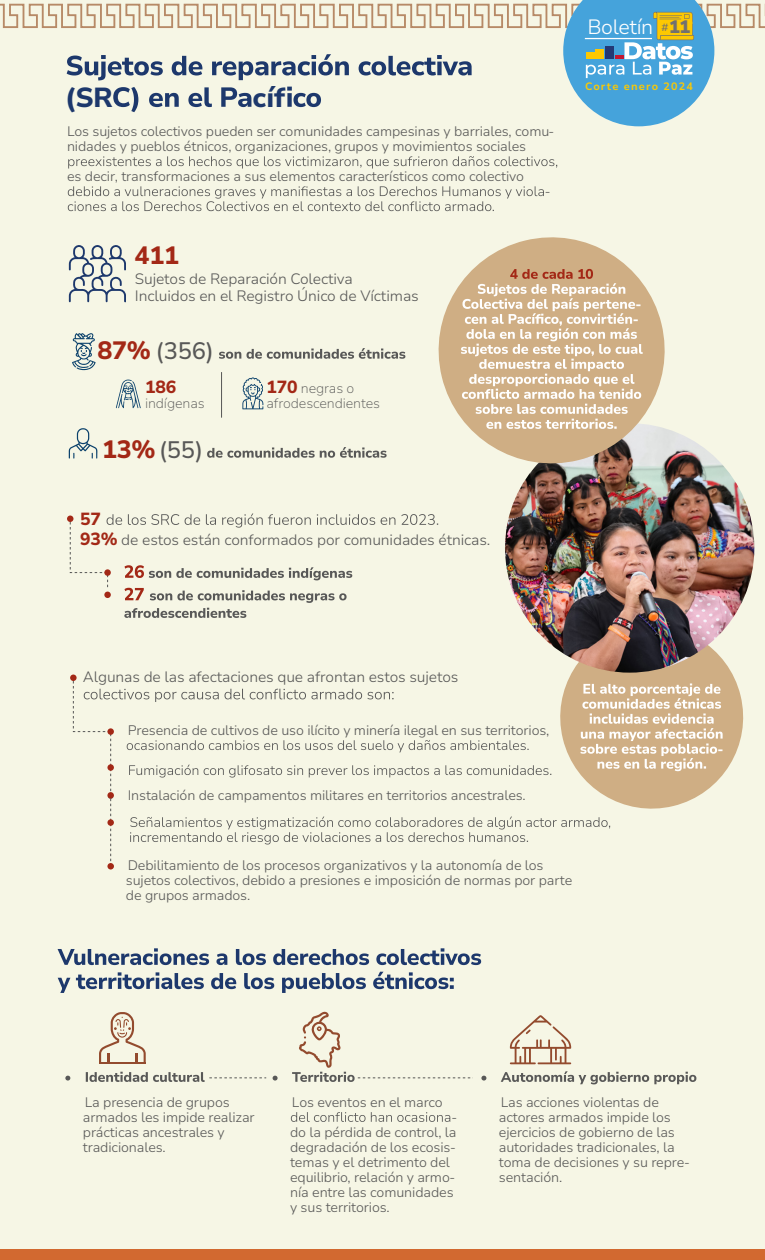
<style>
.page{position:relative;width:765px;height:1260px;background:#fff}
.page>*{position:absolute;margin:0;border:0;box-sizing:border-box;transform-origin:0 0}
.t1{font:800 27.5px "Nunito Sans 10 pt";color:#1d386c}
.t2{font:800 25px "Nunito Sans 10 pt";color:#a32816}
.t3{font:500 23.75px "Nunito Sans 10 pt";color:#585857}
.t4{font:300 20.62px "Nunito Sans 10 pt";letter-spacing:-.02em;color:#fff}
.t5{font:900 18px "Nunito Sans 10 pt";color:#717070}
.t6{font:800 17.5px "Nunito Sans 10 pt";color:#a32816}
.t7{font:300 15px/17.5px "Nunito Sans 10 pt";letter-spacing:-.01em;color:#585857}
.t8{font:300 13.75px/15px "Nunito Sans 10 pt";letter-spacing:-.01em;color:#585857}
.t9{font:200 13.75px/15px "Nunito Sans 10 pt";letter-spacing:-.01em;color:#585857}
.t10{font:800 13.75px/15px "Nunito Sans 10 pt";color:#fff}
.t11{font:700 10.75px "Nunito Sans 10 pt";letter-spacing:.11em;color:#fdc901}
.s1{font-weight:800;font-size:25px;color:#a32816}
.s2{font-weight:800;font-size:17.5px;color:#a32816}
.s3{font-weight:500;font-size:10.38px}
</style>
<div class="page">
<div style="left:0;top:0;width:765px;height:1256px;background:#f6f6e5"></div>
<svg style="left:58px;top:948px;width:423px;height:17px"></svg>
<svg style="left:58px;top:972px;width:396px;height:21px"></svg>
<svg style="left:68px;top:156px;width:489px;height:13px"></svg>
<svg style="left:68px;top:186px;width:476px;height:25px"></svg>
<svg style="left:0;top:0;width:765px;height:126px"></svg>
<div style="left:0;top:1250px;width:765px;height:10px;background:#d26930"></div>
<svg style="left:67px;top:514px;width:371px;height:104px"></svg>
<div style="left:104px;top:569px;width:7px;height:7px;background:#a32816;border-radius:50%"></div>
<div style="left:104px;top:592px;width:7px;height:6px;background:#a32816;border-radius:50%"></div>
<div style="left:70px;top:675px;width:7px;height:6px;background:#a32816;border-radius:50%"></div>
<svg style="left:65px;top:1072px;width:201px;height:10px"></svg>
<svg style="left:291px;top:1112px;width:159px;height:10px"></svg>
<svg style="left:107px;top:863px;width:7px;height:7px"></svg>
<svg style="left:559px;top:617px;width:185px;height:157px;fill:#cfae84"></svg>
<svg style="left:73px;top:680px;width:650px;height:187px"></svg>
<svg style="left:219px;top:348px;width:186px;height:11px"></svg>
<svg style="left:481px;top:1071px;width:215px;height:13px"></svg>
<svg style="left:207px;top:447px;width:180px;height:11px"></svg>
<svg style="left:72px;top:333px;width:24px;height:37px"></svg>
<svg style="left:242px;top:377px;width:21px;height:32px"></svg>
<svg style="left:116px;top:380px;width:25px;height:28px"></svg>
<svg style="left:69px;top:245px;width:57px;height:57px"></svg>
<svg style="left:69px;top:428px;width:28px;height:31px"></svg>
<svg style="left:273px;top:1012px;width:200px;height:70px"></svg>
<svg style="left:99px;top:1012px;width:47px;height:50px"></svg>
<hr style="left:99px;top:1062px;width:47px;height:1px;background:#934b2e">
<hr style="left:221px;top:372px;width:1px;height:46px;background:#575756">
<img style="left:505px;top:423px;width:249px;height:250px;border-radius:125px">
<svg style="left:438px;top:237px;width:238px;height:238px"></svg>
<svg style="left:461px;top:269px;width:182px;height:160px;background:#d9bf9f"></svg>
<svg style="left:510px;top:1015px;width:61px;height:49px"></svg>
<h1 class="t1" style="left:65px;top:78px;width:49px">(SR</h1>
<h1 class="t1" style="left:253px;top:78px;width:34px">cíf</h1>
<p class="t8" style="left:67px;top:123px;width:489px">Los sujetos colectivos pueden ser comunidades campesinas y barriales, comu&shy;nidades y pueblos étnicos, organizaciones, grupos y movimientos sociales</p>
<p class="t8" style="left:67px;top:168px;width:459px">es decir, transformaciones a sus elementos característicos como colectivo</p>
<p class="t8" style="left:545px;top:183px;width:7px">-</p>
<h2 class="t2" style="left:135px;top:237px;width:46px">411</h2>
<p class="t7" style="left:135px;top:269px;width:285px">Sujetos de Reparación Colectiva<br>Incluidos en el Registro Único de Víctimas</p>
<h3 class="t3" style="left:97px;top:334px;width:118px"><span class="s1">87%</span> (356)</h3>
<p class="t6" style="left:145px;top:375px;width:33px">186</p>
<p class="t9" style="left:145px;top:396px;width:61px">indígenas</p>
<h3 class="t3" style="left:102px;top:433px;width:102px"><span class="s1">13%</span> (55)</h3>
<p class="t9" style="left:267px;top:381px;width:115px"><span class="s2">170</span> negras o afrodescendientes</p>
<p class="t6" style="left:80px;top:506px;width:22px">57</p>
<p class="t7" style="left:80px;top:530px;width:412px"><span class="s2">93%</span> de estos están conformados por comunidades étnicas.</p>
<h3 class="t4" style="left:587px;top:12px;width:68px">Boletín</h3>
<h3 class="t5" style="left:661px;top:14px;width:30px"><span class="s3">#</span>11</h3>
<p class="t11" style="left:585px;top:79px;width:109px">Corte enero 2024</p>
<p class="t10" style="left:633px;top:296px;width:10px">- -</p>
<p class="t7" style="left:83px;top:667px;width:377px">Algunas de las afectaciones que afrontan estos sujetos</p>
<p class="t8" style="left:128px;top:722px;width:423px">Presencia de cultivos de uso ilícito y minería ilegal en sus territorios,</p>
<p class="t8" style="left:107px;top:787px;width:420px">• Instalación de campamentos militares en territorios ancestrales.</p>
<p class="t8" style="left:126px;top:857px;width:448px;text-indent:-19px">• Debilitamiento de los procesos organizativos y la autonomía de los sujetos colectivos, debido a presiones e imposición de normas por parte de grupos armados.</p>
<p class="t10" style="left:718px;top:741px;width:8px">-</p>
<p class="t8" style="left:83px;top:1094px;width:173px">La presencia de grupos armados les impide realizar prácticas ancestrales y tradicionales.</p>
<p class="t8" style="left:292px;top:1094px;width:152px">Los eventos en el marco</p>
<p class="t8" style="left:290px;top:1109px;width:169px;text-indent:161px">- do la pérdida de control, la degradación de los ecosis&shy;temas y el detrimento del equilibrio, relación y armo&shy;nía entre las comunidades y sus territorios.</p>
<p class="t8" style="left:499px;top:1094px;width:192px">Las acciones violentas de actores armados impide los ejercicios de gobierno de las autoridades tradicionales, la toma de decisiones y su repre&shy;sentación.</p>
</div>
